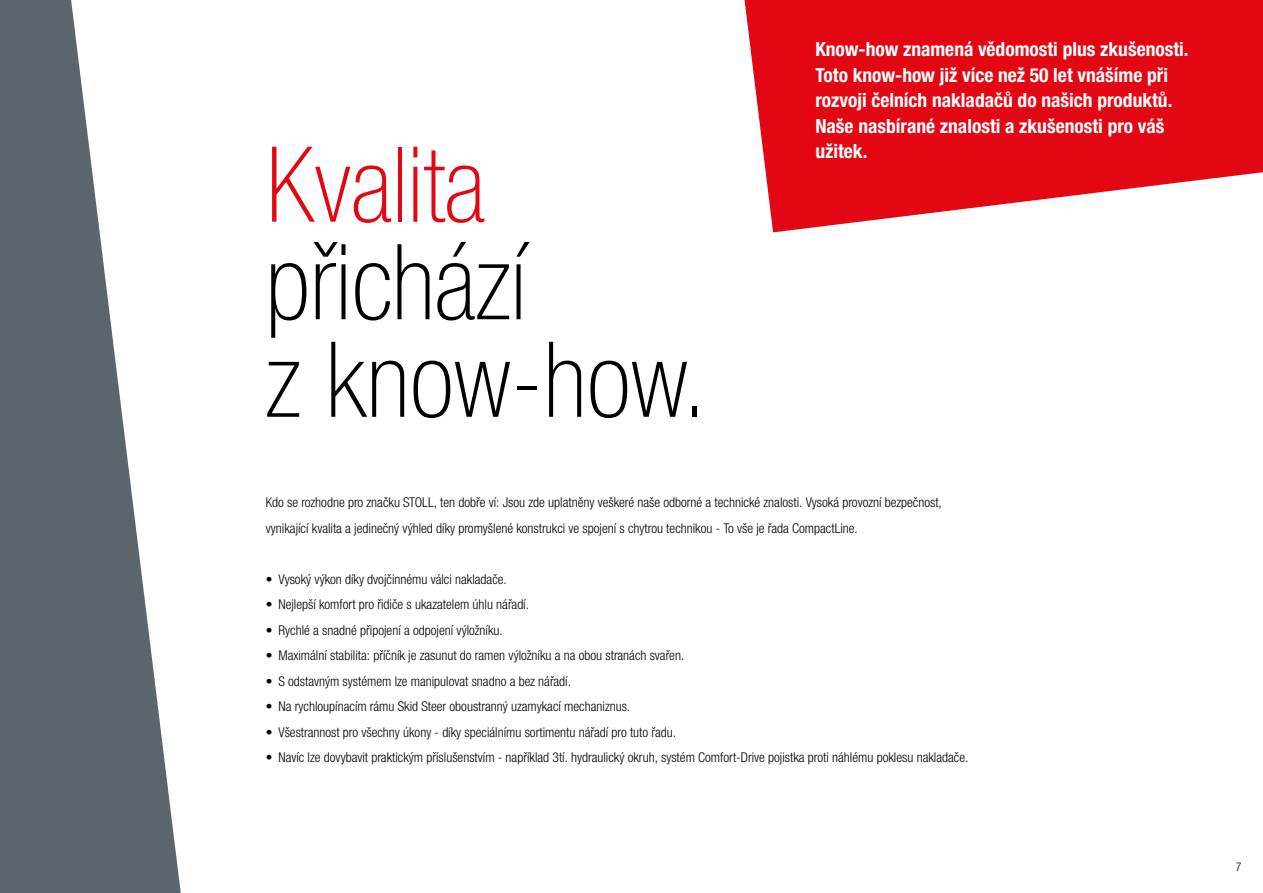
<style>
.page{position:relative;width:1263px;height:893px;background:#fff}
.page>*{position:absolute;margin:0;border:0;box-sizing:border-box;transform-origin:0 0}
.t1{font:100 condensed 105px/97.5px "Helvetica Neue LT Com";color:#000}
.t2{font:100 condensed 105px "Helvetica Neue LT Com";color:#e30613}
.t3{font:700 condensed 19.5px/25.5px "Helvetica Neue LTW1 G";color:#fff}
.t4{font:300 condensed 13.5px/25.5px "Helvetica Neue LTW1 G";color:#000}
.t5{font:300 condensed 12px "Helvetica Neue LTW1 G";color:#000}
</style>
<div class="page">
<svg style="left:0;top:0;width:181px;height:893px;fill:#5d656c"></svg>
<svg style="left:744px;top:0;width:519px;height:232px;background:#e72b36"></svg>
<h1 class="t2" style="left:266px;top:125px;width:221px">Kvalita</h1>
<h1 class="t1" style="left:266px;top:234px;width:443px">přichází<br>z know-how.</h1>
<h2 class="t3" style="left:815px;top:37px;width:375px">Know-how znamená vědomosti plus zkušenosti.<br>Toto know-how již více než 50 let vnášíme při rozvoji čelních nakladačů do našich produktů.<br>Naše nasbírané znalosti a zkušenosti pro váš užitek.</h2>
<p class="t4" style="left:266px;top:490px;width:678px">Kdo se rozhodne pro značku STOLL, ten dobře ví: Jsou zde uplatněny veškeré naše odborné a technické znalosti. Vysoká provozní bezpečnost, vynikající kvalita a jedinečný výhled díky promyšlené konstrukci ve spojení s chytrou technikou - To vše je řada CompactLine.</p>
<p class="t4" style="left:266px;top:566px;width:243px">• Vysoký výkon díky dvojčinnému válci nakladače.</p>
<p class="t4" style="left:266px;top:592px;width:265px">• Nejlepší komfort pro řidiče s ukazatelem úhlu nářadí.</p>
<p class="t4" style="left:266px;top:617px;width:239px">• Rychlé a snadné připojení a odpojení výložníku.</p>
<p class="t4" style="left:266px;top:643px;width:420px">• Maximální stabilita: příčník je zasunut do ramen výložníku a na obou stranách svařen.</p>
<p class="t4" style="left:266px;top:668px;width:307px">• S odstavným systémem lze manipulovat snadno a bez nářadí.</p>
<p class="t4" style="left:266px;top:694px;width:366px">• Na rychloupínacím rámu Skid Steer oboustranný uzamykací mechaniznus.</p>
<p class="t4" style="left:266px;top:719px;width:412px">• Všestrannost pro všechny úkony - díky speciálnímu sortimentu nářadí pro tuto řadu.</p>
<p class="t4" style="left:266px;top:745px;width:704px">• Navíc lze dovybavit praktickým příslušenstvím - například 3tí. hydraulický okruh, systém Comfort-Drive pojistka proti náhlému poklesu nakladače.</p>
<p class="t5" style="left:1236px;top:860px;width:7px">7</p>
</div>
